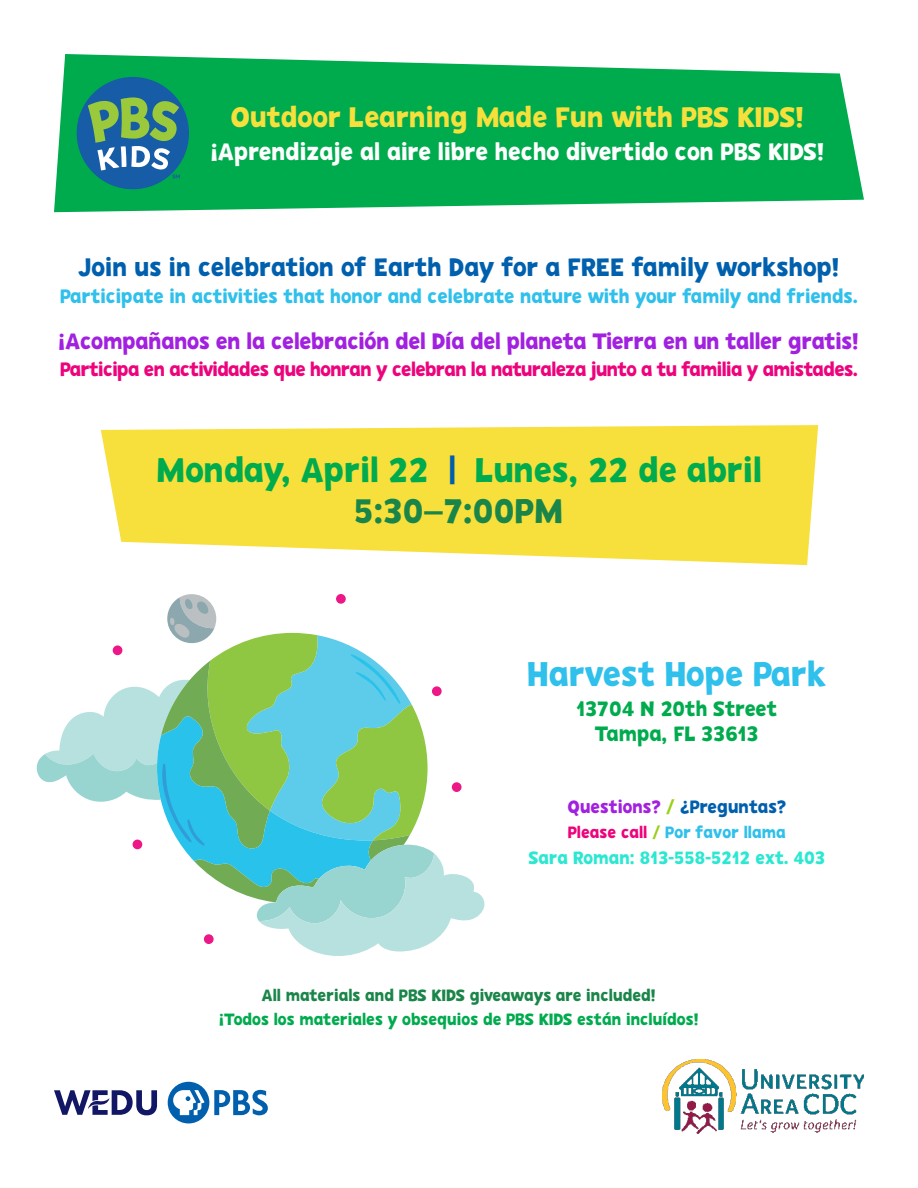
<style>
.page{position:relative;width:918px;height:1188px;background:#fff}
.page>*{position:absolute;margin:0;border:0;box-sizing:border-box;transform-origin:0 0}
.t1{font:34.5px "PBSKIDS Headline";color:#00ab4e}
.t2{font:34.5px "PBSKIDS Headline";color:#2fc0eb}
.t3{font:34.5px "PBSKIDS Headline";color:#1a8549}
.t4{font:28.5px "PBSKIDS Headline";color:#f7e03b}
.t5{font:25.5px "PBSKIDS Headline";color:#0160ae}
.t6{font:24px "PBSKIDS Headline";color:#fff}
.t7{font:22.5px "PBSKIDS Headline";letter-spacing:-.01em;color:#a220df}
.t8{font:21px/25.2px "PBSKIDS Headline";color:#00ab4e;text-align:center}
.t9{font:19.5px "PBSKIDS Headline";letter-spacing:-.03em;color:#ed037c}
.t10{font:19.5px "PBSKIDS Headline";color:#2fc0eb}
.t11{font:18px "PBSKIDS Headline";color:#2ae8d1}
.t12{font:18px "PBSKIDS Headline";color:#005fad}
.t13{font:16.5px "PBSKIDS Headline";color:#00ab4e}
.t14{font:16.5px "PBSKIDS Headline";color:#1a8549}
.t15{font:16.5px "PBSKIDS Headline";color:#2fc0eb}
.s1{color:#005fad}
.s2{color:#a220df}
.s3{color:#99cf16}
.s4{color:#ed037c}
</style>
<div class="page">
<svg style="left:54px;top:54px;width:810px;height:158px;background:#21b565"></svg>
<svg style="left:101px;top:425px;width:717px;height:140px;background:#f7e352"></svg>
<img style="left:662px;top:1059px;width:202px;height:75px">
<div style="left:168px;top:1082px;width:41px;height:41px;background:#0160ae;border-radius:50%"></div>
<svg style="left:214px;top:1090px;width:54px;height:25px"></svg>
<svg style="left:173px;top:1090px;width:31px;height:25px"></svg>
<svg style="left:54px;top:1090px;width:103px;height:25px"></svg>
<div style="left:77px;top:77px;width:112px;height:112px;background:#165ca6;border-radius:50%"></div>
<svg style="left:88px;top:97px;width:92px;height:81px"></svg>
<svg style="left:36px;top:594px;width:449px;height:362px"></svg>
<p class="t4" style="left:231px;top:99px;width:575px">Outdoor Learning Made Fun with PBS KIDS!</p>
<p class="t6" style="left:211px;top:137px;width:615px">¡Aprendizaje al aire libre hecho divertido con PBS KIDS!</p>
<p class="t5" style="left:78px;top:251px;width:763px">Join us in celebration of Earth Day for a FREE family workshop!</p>
<p class="t10" style="left:60px;top:284px;width:799px">Participate in activities that honor and celebrate nature with your family and friends.</p>
<p class="t7" style="left:59px;top:327px;width:802px">¡Acompañanos en la celebración del Día del planeta Tierra en un taller gratis!</p>
<p class="t9" style="left:60px;top:357px;width:799px">Participa en actividades que honran y celebran la naturaleza junto a tu familia y amistades.</p>
<p class="t1" style="left:156px;top:448px;width:607px">Monday, April 22 <span class="s1">|</span> Lunes, 22 de abril</p>
<p class="t3" style="left:355px;top:490px;width:210px">5:30–7:00PM</p>
<p class="t2" style="left:527px;top:652px;width:300px">Harvest Hope Park</p>
<p class="t8" style="left:576px;top:696px;width:202px">13704 N 20th Street<br>Tampa, FL 33613</p>
<p class="t12" style="left:567px;top:795px;width:220px"><span class="s2">Questions?</span> <span class="s3">/</span> ¿Preguntas?</p>
<p class="t15" style="left:568px;top:822px;width:220px"><span class="s4">Please call</span> <span class="s3">/</span> Por favor llama</p>
<p class="t11" style="left:528px;top:846px;width:298px">Sara Roman: 813-558-5212 ext. 403</p>
<p class="t14" style="left:262px;top:985px;width:396px">All materials and PBS KIDS giveaways are included!</p>
<p class="t13" style="left:219px;top:1009px;width:481px">¡Todos los materiales y obsequios de PBS KIDS están incluídos!</p>
</div>
